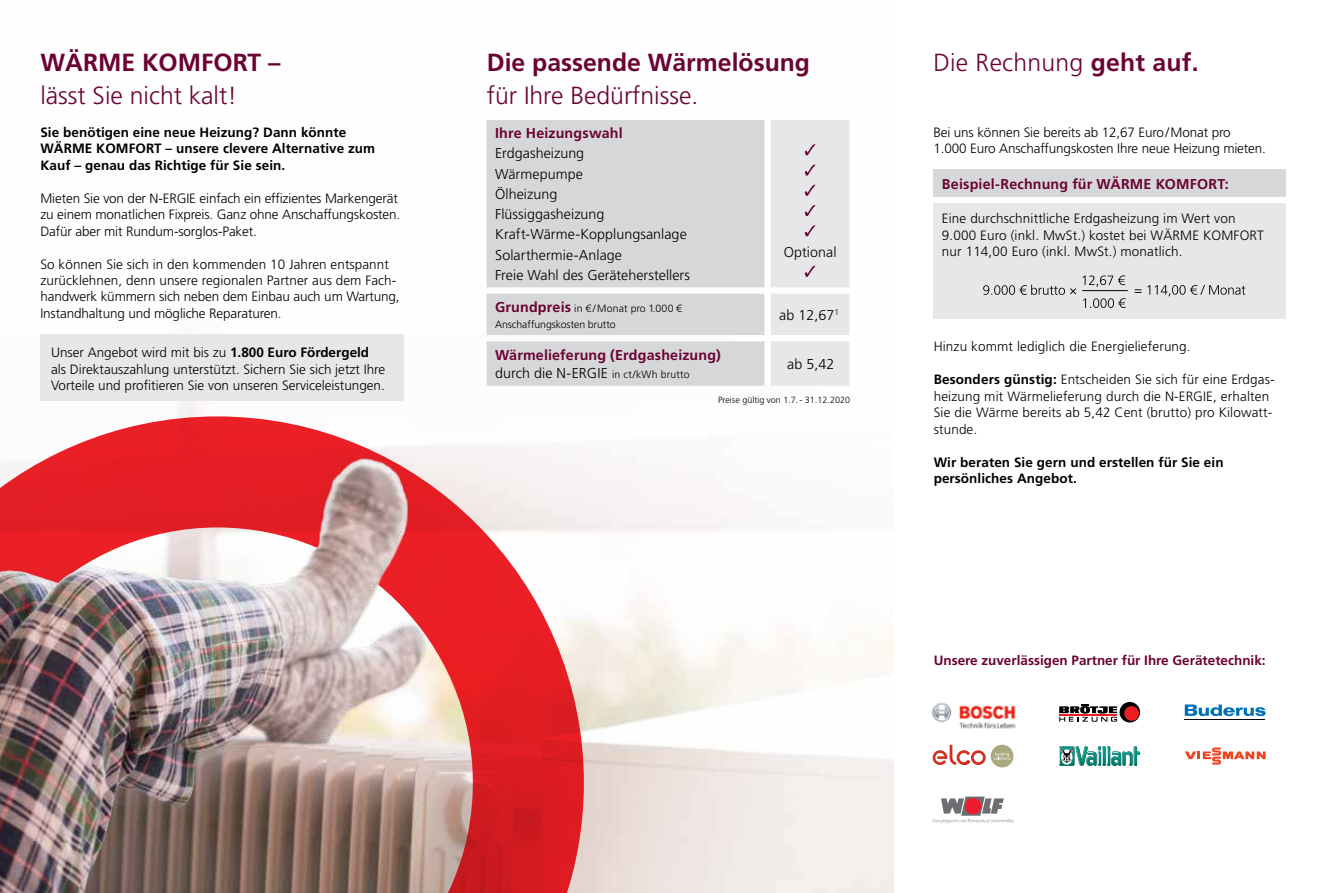
<style>
.page{position:relative;width:1331px;height:893px;background:#fff}
.page>*{position:absolute;margin:0;border:0;box-sizing:border-box;transform-origin:0 0}
.t1{font:300 24.75px "Frutiger";color:#6b0233}
.t2{font:700 24.75px "Frutiger";color:#6b0233}
.t3{font:300 14.25px/20.2px "Frutiger";letter-spacing:.005em;color:#000}
.t4{font:700 14.25px/18.8px "Frutiger";letter-spacing:.015em;color:#6b0233}
.t5{font:300 13.5px/16.5px "Frutiger";color:#000}
.t6{font:700 13.5px/16.5px "Frutiger";letter-spacing:.005em;color:#000}
.t7{font:700 13.5px "Frutiger";color:#6b0233}
.t8{font:300 10.5px/15.8px "Frutiger";letter-spacing:-.005em;color:#000}
.t9{font:300 9px "Frutiger";color:#000}
.s1{font-weight:700}
.s2{font-weight:700;font-size:14.25px;color:#6b0233}
.s3{font-weight:300;color:#000}
.s4{font-weight:300;font-size:10.5px;color:#000}
</style>
<div class="page">
<svg style="left:0;top:416px;width:584px;height:477px"></svg>
<img style="left:0;top:445px;width:507px;height:448px">
<div style="left:487px;top:120px;width:281px;height:266px;background:#d5d7d8"></div>
<div style="left:764px;top:120px;width:7px;height:167px;background:#fff"></div>
<div style="left:764px;top:287px;width:7px;height:7px;background:#fff"></div>
<div style="left:764px;top:294px;width:7px;height:41px;background:#fff"></div>
<div style="left:764px;top:341px;width:7px;height:45px;background:#fff"></div>
<svg style="left:771px;top:120px;width:82px;height:266px;background:#e7e7e8"></svg>
<div style="left:40px;top:334px;width:364px;height:67px;background:#e6e7e8"></div>
<div style="left:933px;top:170px;width:353px;height:27px;background:#d5d7d8"></div>
<div style="left:933px;top:204px;width:353px;height:115px;background:#e6e7e8"></div>
<svg style="left:983px;top:285px;width:93px;height:10px"></svg>
<svg style="left:1083px;top:298px;width:43px;height:10px"></svg>
<hr style="left:1082px;top:290px;width:46px;height:1px;background:#000">
<div style="left:991px;top:745px;width:22px;height:22px;background:#aca87e;border-radius:50%"></div>
<svg style="left:994px;top:752px;width:16px;height:8px"></svg>
<svg style="left:933px;top:745px;width:53px;height:20px"></svg>
<svg style="left:1059px;top:746px;width:81px;height:20px"></svg>
<svg style="left:933px;top:797px;width:80px;height:26px"></svg>
<svg style="left:1185px;top:747px;width:80px;height:18px"></svg>
<svg style="left:1059px;top:704px;width:58px;height:18px"></svg>
<svg style="left:1119px;top:702px;width:21px;height:20px"></svg>
<div style="left:1124px;top:706px;width:15px;height:15px;background:#ed1d24;border-radius:50%"></div>
<hr style="left:1185px;top:719px;width:80px;height:1px;background:#000">
<svg style="left:1185px;top:704px;width:80px;height:12px"></svg>
<img style="left:931px;top:702px;width:85px;height:27px">
<svg style="left:1083px;top:275px;width:42px;height:12px"></svg>
<svg style="left:1135px;top:285px;width:110px;height:11px"></svg>
<h1 class="t2" style="left:40px;top:47px;width:242px">WÄRME KOMFORT –</h1>
<h1 class="t1" style="left:40px;top:81px;width:198px">lässt Sie nicht kalt!</h1>
<p class="t6" style="left:40px;top:124px;width:336px">Sie benötigen eine neue Heizung? Dann könnte<br>WÄRME KOMFORT – unsere clevere Alternative zum<br>Kauf – genau das Richtige für Sie sein.</p>
<p class="t5" style="left:40px;top:190px;width:361px">Mieten Sie von der N-ERGIE einfach ein effizientes Markengerät zu einem monatlichen Fixpreis. Ganz ohne Anschaffungskosten.<br>Dafür aber mit Rundum-sorglos-Paket.</p>
<p class="t5" style="left:40px;top:256px;width:361px">So können Sie sich in den kommenden 10 Jahren entspannt zurücklehnen, denn unsere regionalen Partner aus dem Fach&shy;handwerk kümmern sich neben dem Einbau auch um Wartung, Instandhaltung und mögliche Reparaturen.</p>
<p class="t5" style="left:51px;top:345px;width:336px">Unser Angebot wird mit bis zu <span class="s1">1.800 Euro Fördergeld </span>als Direktauszahlung unterstützt. Sichern Sie sich jetzt Ihre<br>Vorteile und profitieren Sie von unseren Serviceleistungen.</p>
<h1 class="t2" style="left:487px;top:47px;width:325px">Die passende Wärmelösung</h1>
<h1 class="t1" style="left:487px;top:81px;width:213px">für Ihre Bedürfnisse.</h1>
<p class="t4" style="left:495px;top:124px;width:129px">Ihre Heizungswahl</p>
<p class="t3" style="left:495px;top:144px;width:196px">Erdgasheizung<br>Wärmepumpe<br>Ölheizung<br>Flüssiggasheizung<br>Kraft-Wärme-Kopplungsanlage<br>Solarthermie-Anlage<br>Freie Wahl des Geräteherstellers</p>
<p class="t3" style="left:784px;top:242px;width:54px">Optional</p>
<p class="t8" style="left:495px;top:300px;width:188px"><span class="s2">Grundpreis</span> in €/Monat pro 1.000 €<br>Anschaffungskosten brutto</p>
<p class="t3" style="left:779px;top:305px;width:61px">ab 12,67<sup>1</sup></p>
<p class="t4" style="left:495px;top:345px;width:227px">Wärmelieferung (Erdgasheizung) <span class="s3">durch die N-ERGIE</span> <span class="s4">in ct/kWh brutto</span></p>
<p class="t3" style="left:787px;top:354px;width:49px">ab 5,42</p>
<p class="t9" style="left:718px;top:394px;width:133px">Preise gültig von 1.7. - 31.12.2020</p>
<h1 class="t1" style="left:933px;top:48px;width:267px">Die Rechnung <span class="s1">geht auf.</span></h1>
<p class="t5" style="left:933px;top:124px;width:334px">Bei uns können Sie bereits ab 12,67 Euro/Monat pro<br>1.000 Euro Anschaffungskosten Ihre neue Heizung mieten.</p>
<p class="t4" style="left:942px;top:174px;width:288px">Beispiel-Rechnung für WÄRME KOMFORT:</p>
<p class="t5" style="left:942px;top:210px;width:324px">Eine durchschnittliche Erdgasheizung im Wert von<br>9.000 Euro (inkl. MwSt.) kostet bei WÄRME KOMFORT nur 114,00 Euro (inkl. MwSt.) monatlich.</p>
<p class="t5" style="left:934px;top:338px;width:258px">Hinzu kommt lediglich die Energielieferung.</p>
<p class="t5" style="left:934px;top:371px;width:342px"><span class="s1">Besonders günstig:</span> Entscheiden Sie sich für eine Erdgas&shy;heizung mit Wärmelieferung durch die N-ERGIE, erhalten Sie die Wärme bereits ab 5,42 Cent (brutto) pro Kilowatt&shy;stunde.</p>
<p class="t6" style="left:934px;top:454px;width:291px">Wir beraten Sie gern und erstellen für Sie ein persönliches Angebot.</p>
<p class="t7" style="left:934px;top:652px;width:333px">Unsere zuverlässigen Partner für Ihre Gerätetechnik:</p>
</div>
